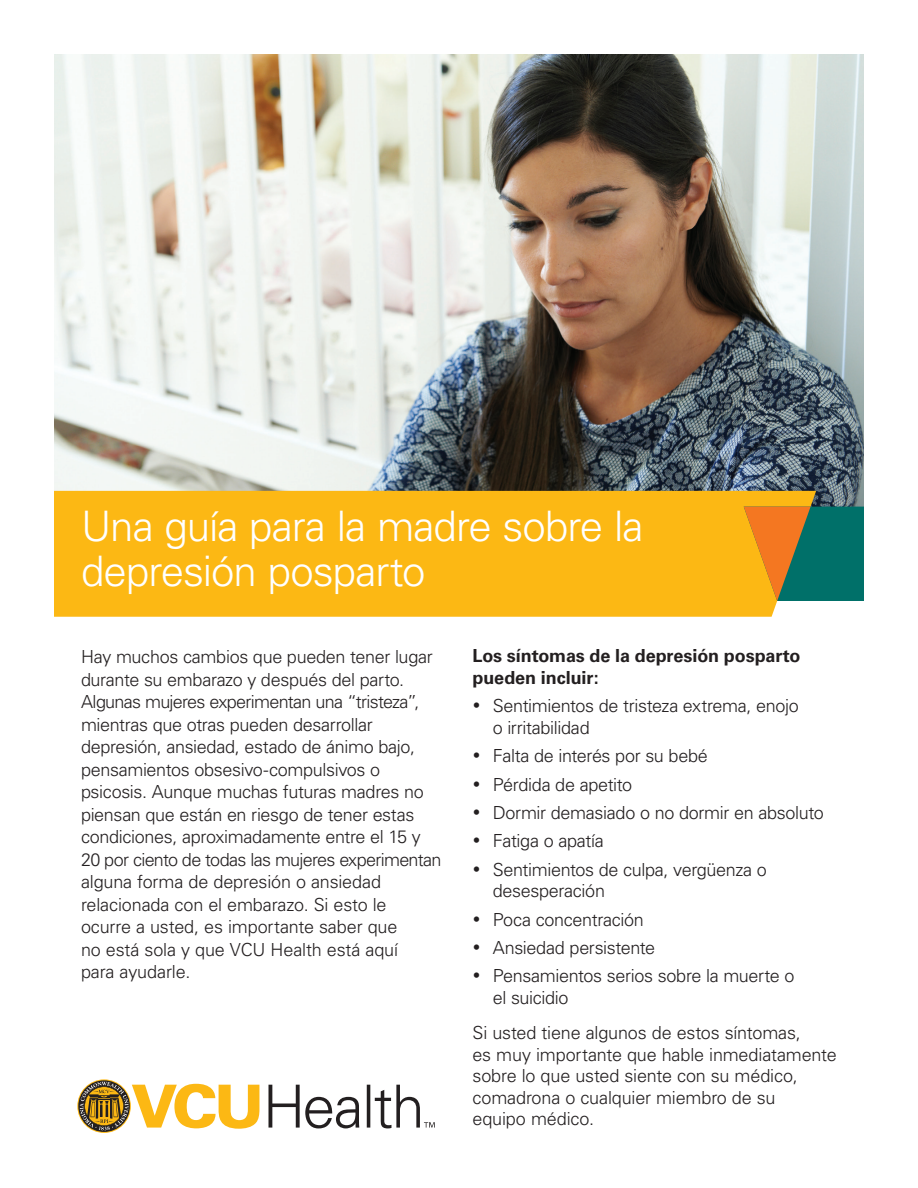
<style>
.page{position:relative;width:918px;height:1188px;background:#fff}
.page>*{position:absolute;margin:0;border:0;box-sizing:border-box;transform-origin:0 0}
.t1{font:300 42px/45px "Univers";letter-spacing:-.025em;color:#fff}
.t2{font:300 18px/22.5px "Univers";letter-spacing:-.02em;color:#231f20}
.t3{font:700 18px/21.6px "Univers";letter-spacing:-.005em;color:#231f20}
</style>
<div class="page">
<img style="left:54px;top:54px;width:810px;height:453px">
<div style="left:54px;top:491px;width:762px;height:126px;background:#fcb814"></div>
<svg style="left:744px;top:507px;width:120px;height:94px;background:#677c49"></svg>
<svg style="left:77px;top:1079px;width:182px;height:54px"></svg>
<svg style="left:367px;top:1085px;width:68px;height:43px"></svg>
<svg style="left:269px;top:1085px;width:90px;height:43px"></svg>
<p class="t1" style="left:81px;top:504px;width:564px">Una guía para la madre sobre la depresión posparto</p>
<p class="t2" style="left:81px;top:645px;width:362px">Hay muchos cambios que pueden tener lugar durante su embarazo y después del parto.<br>Algunas mujeres experimentan una “tristeza”, mientras que otras pueden desarrollar depresión, ansiedad, estado de ánimo bajo, pensamientos obsesivo-compulsivos o psicosis. Aunque muchas futuras madres no piensan que están en riesgo de tener estas condiciones, aproximadamente entre el 15 y 20 por ciento de todas las mujeres experimentan alguna forma de depresión o ansiedad relacionada con el embarazo. Si esto le<br>ocurre a usted, es importante saber que<br>no está sola y que VCU Health está aquí<br>para ayudarle.</p>
<h4 class="t3" style="left:472px;top:645px;width:330px">Los síntomas de la depresión posparto pueden incluir:</h4>
<p class="t2" style="left:472px;top:695px;width:328px">• Sentimientos de tristeza extrema, enojo</p>
<p class="t2" style="left:493px;top:716px;width:98px">o irritabilidad</p>
<p class="t2" style="left:472px;top:745px;width:237px">• Falta de interés por su bebé</p>
<p class="t2" style="left:472px;top:773px;width:161px">• Pérdida de apetito</p>
<p class="t2" style="left:472px;top:801px;width:353px">• Dormir demasiado o no dormir en absoluto</p>
<p class="t2" style="left:472px;top:830px;width:133px">• Fatiga o apatía</p>
<p class="t2" style="left:493px;top:858px;width:276px;line-height:21.6px;text-indent:-20px">• Sentimientos de culpa, vergüenza o desesperación</p>
<p class="t2" style="left:472px;top:908px;width:173px">• Poca concentración</p>
<p class="t2" style="left:472px;top:936px;width:184px">• Ansiedad persistente</p>
<p class="t2" style="left:493px;top:965px;width:303px;line-height:21.6px;text-indent:-20px">• Pensamientos serios sobre la muerte o el suicidio</p>
<p class="t2" style="left:472px;top:1022px;width:366px;line-height:21.6px">Si usted tiene algunos de estos síntomas,<br>es muy importante que hable inmediatamente sobre lo que usted siente con su médico, comadrona o cualquier miembro de su<br>equipo médico.</p>
</div>
